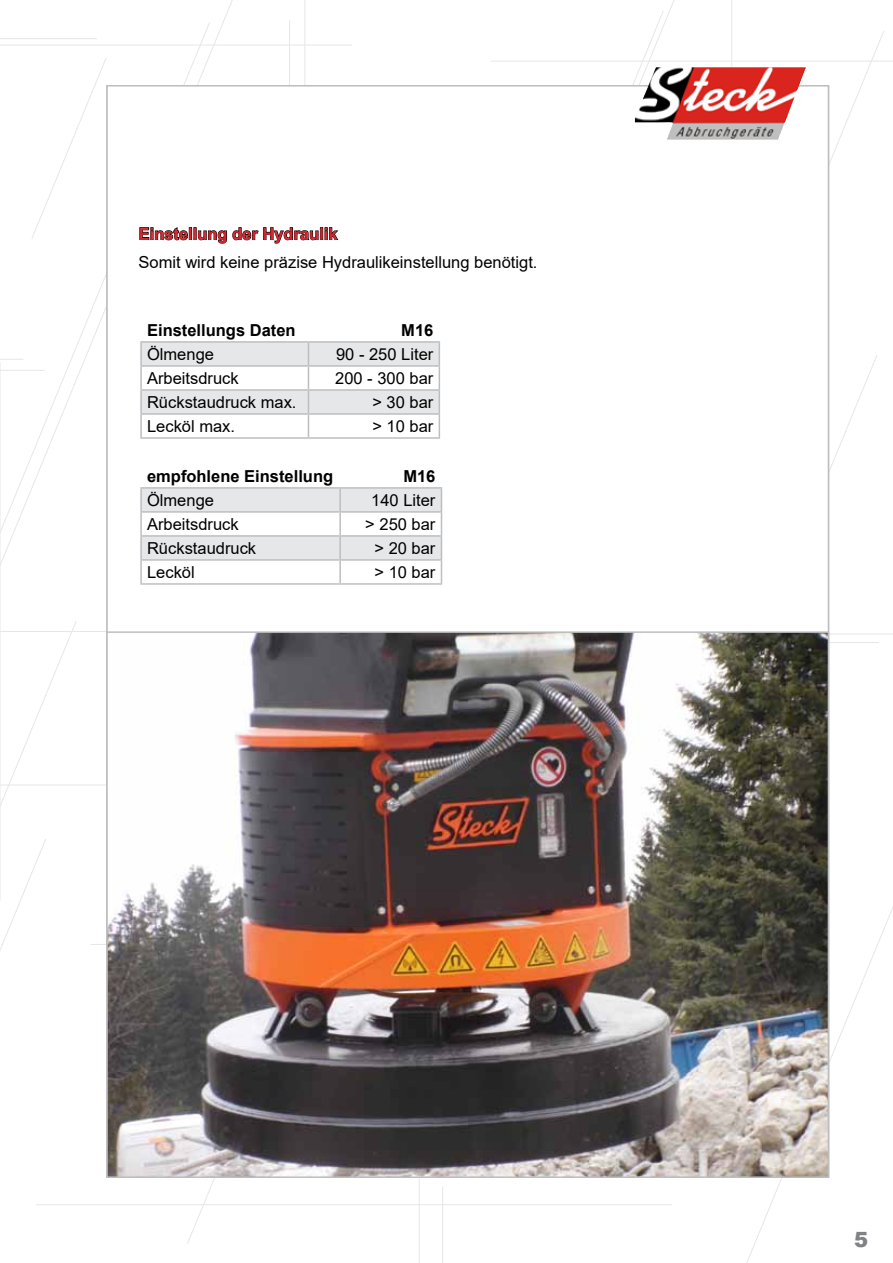
<style>
.page{position:relative;width:893px;height:1263px;background:#fff}
.page>*{position:absolute;margin:0;border:0;box-sizing:border-box;transform-origin:0 0}
.t1{font:900 21px "Arial";color:#808285}
.t2{font:16.5px "Arial";color:#000}
.t3{font:700 16.5px "Arial";color:#000}
.t4{font:700 16.5px "Arial";color:#d2232a}
</style>
<div class="page">
<svg style="left:0;top:22px;width:211px;height:542px"></svg>
<svg style="left:746px;top:901px;width:147px;height:362px"></svg>
<svg style="left:0;top:621px;width:77px;height:330px"></svg>
<svg style="left:829px;top:354px;width:48px;height:183px"></svg>
<svg style="left:187px;top:1178px;width:28px;height:66px"></svg>
<hr style="left:0;top:38px;width:97px;height:1px;background:#e6e7e8">
<hr style="left:491px;top:61px;width:402px;height:1px;background:#e6e7e8">
<svg style="left:0;top:359px;width:23px;height:1px"></svg>
<hr style="left:0;top:370px;width:45px;height:1px;background:#e6e7e8">
<hr style="left:0;top:784px;width:370px;height:1px;background:#e6e7e8">
<hr style="left:36px;top:1204px;width:636px;height:1px;background:#e6e7e8">
<hr style="left:0;top:631px;width:141px;height:1px;background:#e6e7e8">
<hr style="left:731px;top:0;width:1px;height:511px;background:#e6e7e8">
<hr style="left:289px;top:20px;width:1px;height:539px;background:#e6e7e8">
<hr style="left:304px;top:0;width:1px;height:504px;background:#e6e7e8">
<hr style="left:419px;top:753px;width:1px;height:510px;background:#e6e7e8">
<hr style="left:442px;top:1186px;width:1px;height:77px;background:#e6e7e8">
<hr style="left:0;top:45px;width:352px;height:1px;background:#e6e7e8">
<hr style="left:0;top:362px;width:1px;height:539px;background:#e6e7e8">
<svg style="left:829px;top:31px;width:55px;height:181px"></svg>
<svg style="left:31px;top:57px;width:76px;height:183px"></svg>
<hr style="left:733px;top:634px;width:160px;height:1px;background:#e6e7e8">
<hr style="left:719px;top:642px;width:160px;height:1px;background:#e6e7e8">
<hr style="left:90px;top:944px;width:283px;height:1px;background:#e6e7e8">
<div style="left:106px;top:85px;width:723px;height:1093px;background:#fff;border:2px solid #bcbec0"></div>
<svg style="left:139px;top:227px;width:200px;height:17px"></svg>
<hr style="left:140px;top:341px;width:168px;height:2px;background:#bcbec0">
<hr style="left:140px;top:343px;width:2px;height:22px;background:#bcbec0">
<hr style="left:308px;top:341px;width:132px;height:2px;background:#bcbec0">
<hr style="left:140px;top:365px;width:168px;height:2px;background:#bcbec0">
<hr style="left:140px;top:367px;width:2px;height:22px;background:#bcbec0">
<hr style="left:140px;top:389px;width:168px;height:2px;background:#bcbec0">
<hr style="left:140px;top:391px;width:2px;height:22px;background:#bcbec0">
<hr style="left:140px;top:413px;width:168px;height:2px;background:#bcbec0">
<hr style="left:140px;top:415px;width:2px;height:22px;background:#bcbec0">
<hr style="left:140px;top:437px;width:168px;height:2px;background:#bcbec0">
<hr style="left:140px;top:487px;width:200px;height:2px;background:#bcbec0">
<hr style="left:140px;top:489px;width:2px;height:22px;background:#bcbec0">
<hr style="left:140px;top:511px;width:200px;height:2px;background:#bcbec0">
<hr style="left:140px;top:513px;width:2px;height:22px;background:#bcbec0">
<hr style="left:140px;top:535px;width:200px;height:2px;background:#bcbec0">
<hr style="left:140px;top:537px;width:2px;height:22px;background:#bcbec0">
<hr style="left:140px;top:559px;width:200px;height:2px;background:#bcbec0">
<hr style="left:140px;top:561px;width:2px;height:22px;background:#bcbec0">
<svg style="left:141px;top:342px;width:301px;height:241px"></svg>
<hr style="left:140px;top:583px;width:200px;height:2px;background:#bcbec0">
<hr style="left:340px;top:583px;width:102px;height:2px;background:#bcbec0">
<img style="left:109px;top:634px;width:717px;height:541px">
<img style="left:635px;top:67px;width:171px;height:73px">
<p class="t4" style="left:139px;top:222px;width:200px">Einstellung der Hydraulik</p>
<p class="t2" style="left:139px;top:251px;width:400px">Somit wird keine präzise Hydraulikeinstellung benötigt.</p>
<p class="t3" style="left:147px;top:318px;width:150px">Einstellungs Daten</p>
<p class="t3" style="left:401px;top:318px;width:34px">M16</p>
<p class="t2" style="left:147px;top:343px;width:68px">Ölmenge</p>
<p class="t2" style="left:336px;top:343px;width:99px">90 - 250 Liter</p>
<p class="t2" style="left:147px;top:367px;width:93px">Arbeitsdruck</p>
<p class="t2" style="left:335px;top:367px;width:100px">200 - 300 bar</p>
<p class="t2" style="left:147px;top:391px;width:151px">Rückstaudruck max.</p>
<p class="t2" style="left:372px;top:391px;width:63px">&gt; 30 bar</p>
<p class="t2" style="left:147px;top:415px;width:90px">Lecköl max.</p>
<p class="t2" style="left:372px;top:415px;width:63px">&gt; 10 bar</p>
<p class="t3" style="left:147px;top:464px;width:188px">empfohlene Einstellung</p>
<p class="t3" style="left:403px;top:464px;width:34px">M16</p>
<p class="t2" style="left:147px;top:489px;width:68px">Ölmenge</p>
<p class="t2" style="left:371px;top:489px;width:66px">140 Liter</p>
<p class="t2" style="left:147px;top:513px;width:93px">Arbeitsdruck</p>
<p class="t2" style="left:365px;top:513px;width:72px">&gt; 250 bar</p>
<p class="t2" style="left:147px;top:537px;width:111px">Rückstaudruck</p>
<p class="t2" style="left:374px;top:537px;width:63px">&gt; 20 bar</p>
<p class="t2" style="left:147px;top:561px;width:49px">Lecköl</p>
<p class="t2" style="left:374px;top:561px;width:63px">&gt; 10 bar</p>
<p class="t1" style="left:854px;top:1224px;width:16px">5</p>
</div>
